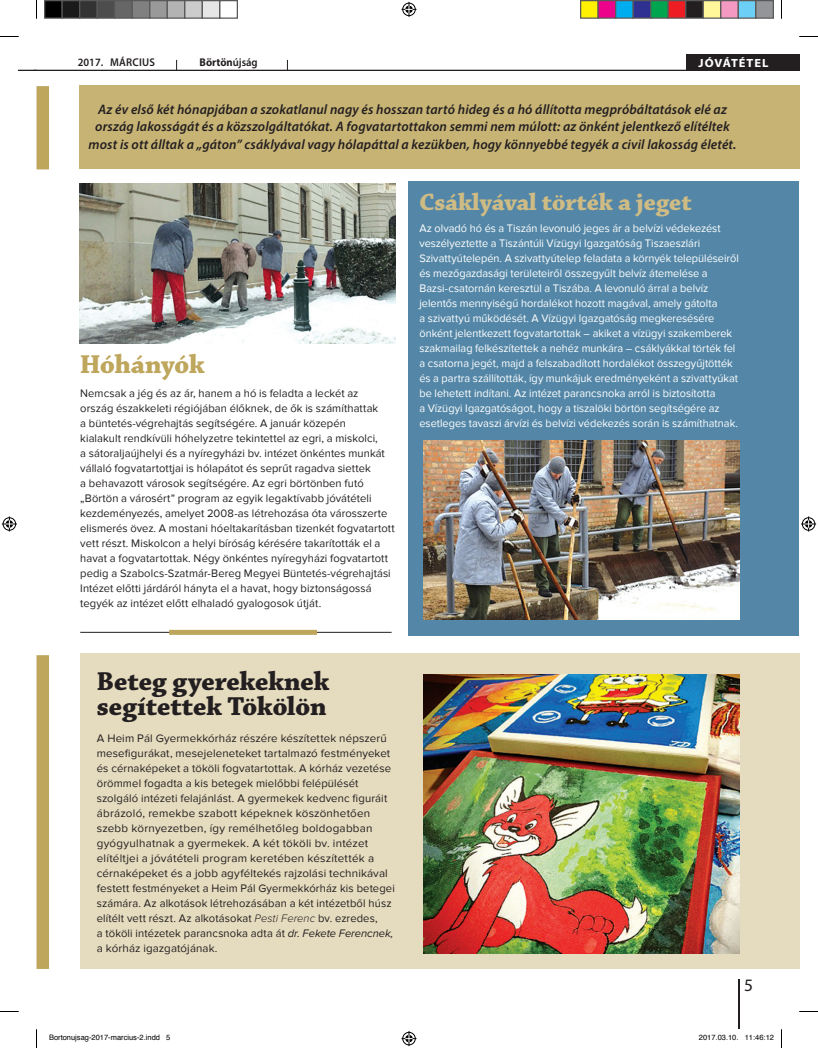
<style>
.page{position:relative;width:818px;height:1048px;background:#fff}
.page>*{position:absolute;margin:0;border:0;box-sizing:border-box;transform-origin:0 0}
.t1{font:27.5px/25px "Chaparral Pro Bold Subh";color:#231f20}
.t2{font:27.5px "Chaparral Pro Bold Subh";letter-spacing:-.005em;color:#bea65c}
.t3{font:25px "Chaparral Pro Bold Subh";color:#cfbb84}
.t4{font:17.5px "Myriad Pro";color:#231f20}
.t5{font:italic 600 13.75px/17.5px "Myriad Pro";letter-spacing:.01em;color:#231f20;text-align:center}
.t6{font:700 11.88px "Myriad Pro";color:#fff;scale:1.05 1}
.t7{font:11.25px/15px "Proxima Nova";letter-spacing:.01em;color:#231f20}
.t8{font:11.25px/15px "Proxima Nova";color:#fff}
.t9{font:600 11.25px "Myriad Pro";letter-spacing:.015em;color:#231f20;scale:.95 1}
.t10{font:700 11.25px "Myriad Pro";color:#231f20;scale:.95 1}
.t11{font:7.5px "Helvetica";color:#000}
.s1{font-weight:600}
.s2{font-weight:300;font-style:italic}
.s3{font-style:italic}
</style>
<div class="page">
<div style="left:81px;top:653px;width:717px;height:315px;background:#e5dbbe"></div>
<div style="left:79px;top:85px;width:719px;height:83px;background:#c7b374"></div>
<hr style="left:738px;top:979px;width:1px;height:50px;background:#231f20">
<svg style="left:19px;top:70px;width:15px;height:1px"></svg>
<hr style="left:34px;top:70px;width:764px;height:1px;background:#231f20">
<div style="left:685px;top:54px;width:96px;height:16px;background:#231f20"></div>
<div style="left:778px;top:54px;width:20px;height:16px;background:#231f20"></div>
<div style="left:408px;top:181px;width:390px;height:454px;background:#5487a7"></div>
<hr style="left:80px;top:632px;width:311px;height:1px;background:#231f20">
<div style="left:169px;top:629px;width:148px;height:5px;background:#bea65c"></div>
<div style="left:36px;top:655px;width:13px;height:313px;background:#bea65c"></div>
<div style="left:36px;top:86px;width:13px;height:83px;background:#bea65c"></div>
<img style="left:79px;top:183px;width:316px;height:160px">
<img style="left:423px;top:440px;width:315px;height:179px">
<img style="left:423px;top:674px;width:315px;height:278px">
<svg style="left:0;top:36px;width:19px;height:1px"></svg>
<svg style="left:799px;top:36px;width:18px;height:1px"></svg>
<svg style="left:0;top:1011px;width:19px;height:1px"></svg>
<svg style="left:799px;top:1011px;width:18px;height:1px"></svg>
<svg style="left:36px;top:0;width:1px;height:19px"></svg>
<svg style="left:36px;top:1029px;width:1px;height:18px"></svg>
<svg style="left:401px;top:2px;width:15px;height:15px"></svg>
<svg style="left:401px;top:1031px;width:15px;height:14px"></svg>
<svg style="left:2px;top:516px;width:15px;height:15px"></svg>
<svg style="left:801px;top:516px;width:14px;height:15px"></svg>
<div style="left:45px;top:1px;width:17px;height:17px;background:#000"></div>
<div style="left:44px;top:0;width:19px;height:19px;border:1px solid #595959"></div>
<div style="left:62px;top:1px;width:18px;height:17px;background:#1a1a1a"></div>
<div style="left:61px;top:0;width:19px;height:19px;border:1px solid #595959"></div>
<div style="left:80px;top:1px;width:17px;height:17px;background:#333"></div>
<div style="left:79px;top:0;width:19px;height:19px;border:1px solid #595959"></div>
<div style="left:97px;top:1px;width:18px;height:17px;background:#4d4d4d"></div>
<div style="left:96px;top:0;width:19px;height:19px;border:1px solid #595959"></div>
<div style="left:115px;top:1px;width:17px;height:17px;background:#666"></div>
<div style="left:114px;top:0;width:19px;height:19px;border:1px solid #595959"></div>
<div style="left:132px;top:1px;width:18px;height:17px;background:#808080"></div>
<div style="left:131px;top:0;width:19px;height:19px;border:1px solid #595959"></div>
<div style="left:150px;top:1px;width:17px;height:17px;background:#999"></div>
<div style="left:149px;top:0;width:19px;height:19px;border:1px solid #595959"></div>
<div style="left:167px;top:1px;width:18px;height:17px;background:#b3b3b3"></div>
<div style="left:166px;top:0;width:19px;height:19px;border:1px solid #595959"></div>
<div style="left:185px;top:1px;width:17px;height:17px;background:#ccc"></div>
<div style="left:184px;top:0;width:19px;height:19px;border:1px solid #595959"></div>
<div style="left:202px;top:1px;width:18px;height:17px;background:#e6e6e6"></div>
<div style="left:201px;top:0;width:19px;height:19px;border:1px solid #595959"></div>
<div style="left:219px;top:0;width:19px;height:19px;border:1px solid #595959"></div>
<div style="left:580px;top:1px;width:17px;height:17px;background:#fff101"></div>
<div style="left:579px;top:0;width:19px;height:19px;border:1px solid #595959"></div>
<div style="left:597px;top:1px;width:18px;height:17px;background:#ed028c"></div>
<div style="left:597px;top:0;width:19px;height:19px;border:1px solid #595959"></div>
<div style="left:615px;top:1px;width:17px;height:17px;background:#00aeef"></div>
<div style="left:614px;top:0;width:19px;height:19px;border:1px solid #595959"></div>
<div style="left:632px;top:1px;width:18px;height:17px;background:#2e3092"></div>
<div style="left:632px;top:0;width:19px;height:19px;border:1px solid #595959"></div>
<div style="left:650px;top:1px;width:17px;height:17px;background:#00a54f"></div>
<div style="left:649px;top:0;width:19px;height:19px;border:1px solid #595959"></div>
<div style="left:667px;top:1px;width:18px;height:17px;background:#ee1d23"></div>
<div style="left:667px;top:0;width:19px;height:19px;border:1px solid #595959"></div>
<div style="left:685px;top:1px;width:17px;height:17px;background:#231f20"></div>
<div style="left:684px;top:0;width:19px;height:19px;border:1px solid #595959"></div>
<div style="left:702px;top:1px;width:18px;height:17px;background:#fff79a"></div>
<div style="left:702px;top:0;width:19px;height:19px;border:1px solid #595959"></div>
<div style="left:720px;top:1px;width:17px;height:17px;background:#f499c2"></div>
<div style="left:719px;top:0;width:19px;height:19px;border:1px solid #595959"></div>
<div style="left:737px;top:1px;width:18px;height:17px;background:#6bcff6"></div>
<div style="left:737px;top:0;width:19px;height:19px;border:1px solid #595959"></div>
<div style="left:755px;top:1px;width:17px;height:17px;background:#939598"></div>
<div style="left:754px;top:0;width:19px;height:19px;border:1px solid #595959"></div>
<p class="t9" style="left:78px;top:55px;width:83px">2017. MÁRCIUS</p>
<p class="t10" style="left:199px;top:55px;width:63px">Börtön<span class="s1">ÚJSÁG</span></p>
<p class="t6" style="left:698px;top:55px;width:39px">JÓVÁTÉTE</p>
<p class="t6" style="left:761px;top:55px;width:8px">L</p>
<p class="t5" style="left:89px;top:100px;width:649px">Az év első két hónapjában a szokatlanul nagy és hosszan tartó hideg és a hó állította megpróbáltatások elé az ország lakosságát és a közszolgáltatókat. A fogvatartottakon semmi nem múlott: az önként jelentkező elítéltek most is ott álltak a „gáton” csáklyával vagy hólapáttal a kezükben, hogy könnyebbé tegyék a civil lakosság életét.</p>
<h1 class="t2" style="left:80px;top:349px;width:126px">Hóhányók</h1>
<p class="t7" style="left:80px;top:385px;width:316px">Nemcsak a jég és az ár, hanem a hó is feladta a leckét az<br>ország északkeleti régiójában élőknek, de ők is számíthattak<br>a büntetés-végrehajtás segítségére. A január közepén<br>kialakult rendkívüli hóhelyzetre tekintettel az egri, a miskolci,<br>a sátoraljaújhelyi és a nyíregyházi bv. intézet önkéntes munkát vállaló fogvatartottjai is hólapátot és seprűt ragadva siettek<br>a behavazott városok segítségére. Az egri börtönben futó „Börtön a városért” program az egyik legaktívabb jóvátételi kezdeményezés, amelyet 2008-as létrehozása óta városszerte elismerés övez. A mostani hóeltakarításban tizenkét fogvatartott vett részt. Miskolcon a helyi bíróság kérésére takarították el a havat a fogvatartottak. Négy önkéntes nyíregyházi fogvatartott pedig a Szabolcs-Szatmár-Bereg Megyei Büntetés-végrehajtási Intézet előtti járdáról hányta el a havat, hogy biztonságossá tegyék az intézet előtt elhaladó gyalogosok útját.</p>
<h2 class="t3" style="left:419px;top:188px;width:273px">Csáklyával törték a jeget</h2>
<p class="t8" style="left:419px;top:220px;width:321px">Az olvadó hó és a Tiszán levonuló jeges ár a belvízi védekezést veszélyeztette a Tiszántúli Vízügyi Igazgatóság Tiszaeszlári Szivattyútelepén. A szivattyútelep feladata a környék településeiről és mezőgazdasági területeiről összegyűlt belvíz átemelése a Bazsi-csatornán keresztül a Tiszába. A levonuló árral a belvíz jelentős mennyiségű hordalékot hozott magával, amely gátolta<br>a szivattyú működését. A Vízügyi Igazgatóság megkeresésére önként jelentkezett fogvatartottak – akiket a vízügyi szakemberek szakmailag felkészítettek a nehéz munkára – csáklyákkal törték fel a csatorna jegét, majd a felszabadított hordalékot összegyűjtötték és a partra szállították, így munkájuk eredményeként a szivattyúkat be lehetett indítani. Az intézet parancsnoka arról is biztosította<br>a Vízügyi Igazgatóságot, hogy a tiszalöki börtön segítségére az esetleges tavaszi árvízi és belvízi védekezés során is számíthatnak.</p>
<h1 class="t1" style="left:97px;top:669px;width:234px">Beteg gyerekeknek segítettek Tökölön</h1>
<p class="t7" style="left:97px;top:730px;width:299px">A Heim Pál Gyermekkórház részére készítettek népszerű mesefigurákat, mesejeleneteket tartalmazó festményeket és cérnaképeket a tököli fogvatartottak. A kórház vezetése örömmel fogadta a kis betegek mielőbbi felépülését szolgáló intézeti felajánlást. A gyermekek kedvenc figuráit ábrázoló, remekbe szabott képeknek köszönhetően szebb környezetben, így remélhetőleg boldogabban gyógyulhatnak a gyermekek. A két tököli bv. intézet elítéltjei a jóvátételi program keretében készítették a cérnaképeket és a jobb agyféltekés rajzolási technikával festett festményeket a Heim Pál Gyermekkórház kis betegei számára. Az alkotások létrehozásában a két intézetből húsz elítélt vett részt. Az alkotásokat <span class="s2">Pesti Ferenc</span> bv. ezredes,<br>a tököli intézetek parancsnoka adta át <span class="s3">dr. Fekete Ferencnek, </span>a kórház igazgatójának.</p>
<h3 class="t4" style="left:743px;top:974px;width:10px">5</h3>
<p class="t11" style="left:49px;top:1031px;width:123px">Bortonujsag-2017-marcius-2.indd 5</p>
<p class="t11" style="left:698px;top:1031px;width:77px">2017.03.10. 11:46:12</p>
</div>
